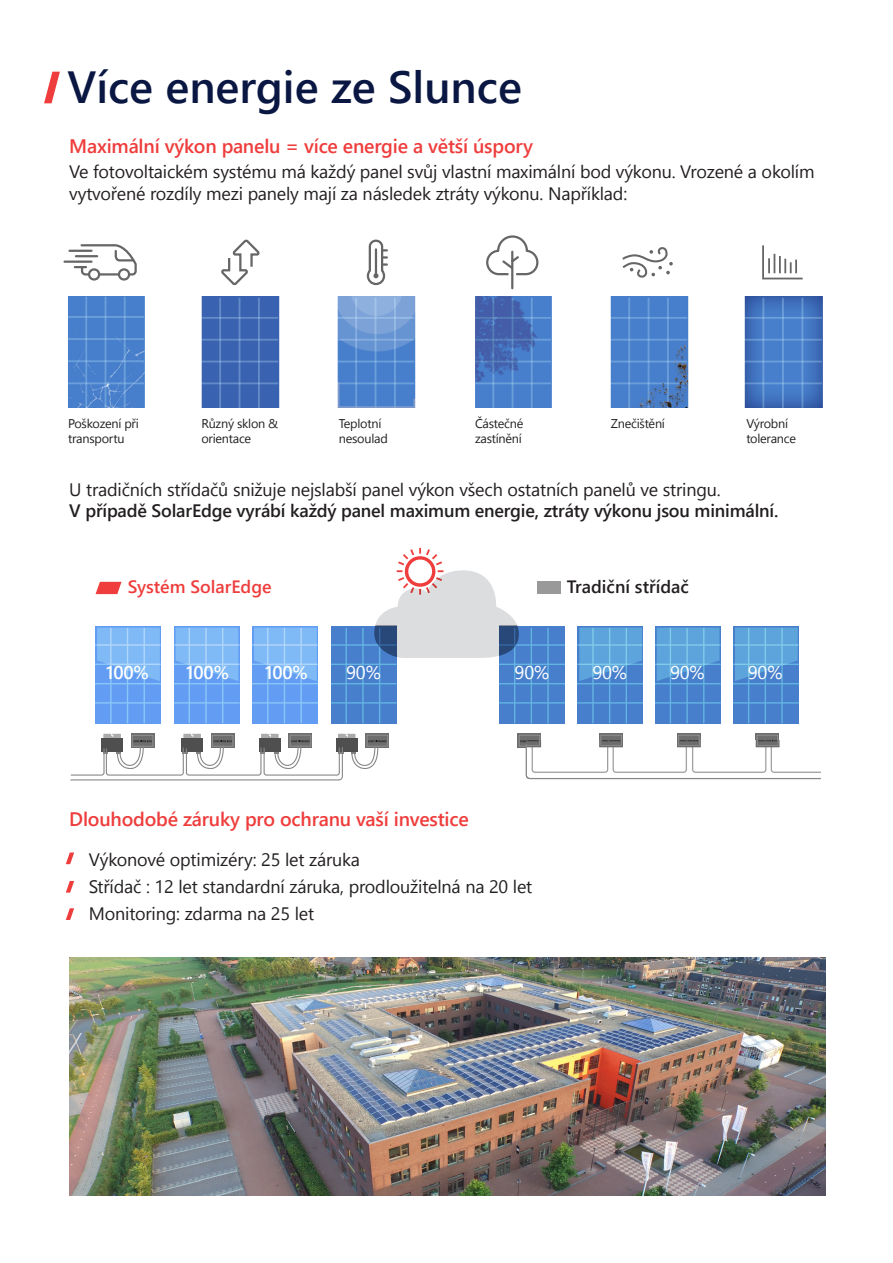
<style>
.page{position:relative;width:893px;height:1263px;background:#fff}
.page>*{position:absolute;margin:0;border:0;box-sizing:border-box;transform-origin:0 0}
.Main_Title_N{font:600 45px "Segoe UI";color:#0a1742}
.t1{font:600 19.5px "Segoe UI";letter-spacing:-.01em;color:#ee3d3c}
.Text_indent{font:18.45px "Segoe UI";letter-spacing:-.01em;color:#fff}
.Text_indent-2{font:600 18.45px "Segoe UI";letter-spacing:-.01em;color:#fff}
.Text_01{font:18px/21.6px "Segoe UI";letter-spacing:-.01em;color:#231f20}
.t2{font:600 18px "Segoe UI";letter-spacing:-.01em;color:#231f20}
.Body{font:600 17.85px "Segoe UI";color:#ee3d3c}
.Body-2{font:600 17.85px "Segoe UI";color:#231f20}
.Body-3{font:12.6px/15.1px "Segoe UI";letter-spacing:-.02em;color:#231f20}
</style>
<div class="page">
<svg style="left:44px;top:72px;width:16px;height:31px"></svg>
<img style="left:70px;top:957px;width:755px;height:238px">
<div style="left:365px;top:734px;width:24px;height:14px;background:#6e6e6e"></div>
<div style="left:367px;top:735px;width:21px;height:12px;border:1px solid #8f8f8f"></div>
<svg style="left:70px;top:734px;width:317px;height:47px"></svg>
<div style="left:517px;top:734px;width:24px;height:14px;background:#6e6e6e"></div>
<div style="left:519px;top:735px;width:21px;height:12px;border:1px solid #8f8f8f"></div>
<div style="left:599px;top:734px;width:24px;height:14px;background:#6e6e6e"></div>
<div style="left:600px;top:735px;width:22px;height:12px;border:1px solid #8f8f8f"></div>
<div style="left:677px;top:734px;width:24px;height:14px;background:#6e6e6e"></div>
<div style="left:678px;top:735px;width:21px;height:12px;border:1px solid #8f8f8f"></div>
<div style="left:755px;top:734px;width:24px;height:14px;background:#6e6e6e"></div>
<div style="left:757px;top:735px;width:21px;height:12px;border:1px solid #8f8f8f"></div>
<svg style="left:520px;top:740px;width:301px;height:40px"></svg>
<div style="left:331px;top:626px;width:66px;height:97px;background:#477fcc"></div>
<hr style="left:346px;top:628px;width:1px;height:95px;background:#fff">
<hr style="left:330px;top:644px;width:67px;height:2px;background:#fff">
<hr style="left:330px;top:664px;width:67px;height:1px;background:#fff">
<hr style="left:330px;top:683px;width:67px;height:1px;background:#fff">
<hr style="left:330px;top:702px;width:67px;height:2px;background:#fff">
<hr style="left:362px;top:628px;width:2px;height:95px;background:#fff">
<hr style="left:379px;top:628px;width:1px;height:95px;background:#fff">
<div style="left:499px;top:626px;width:66px;height:97px;background:#477fcc"></div>
<hr style="left:514px;top:628px;width:1px;height:95px;background:#fff">
<hr style="left:499px;top:644px;width:66px;height:2px;background:#fff">
<hr style="left:499px;top:664px;width:66px;height:1px;background:#fff">
<hr style="left:499px;top:683px;width:66px;height:1px;background:#fff">
<hr style="left:499px;top:702px;width:66px;height:2px;background:#fff">
<hr style="left:531px;top:628px;width:1px;height:95px;background:#fff">
<hr style="left:547px;top:628px;width:2px;height:95px;background:#fff">
<div style="left:96px;top:626px;width:65px;height:97px;background:#629df3"></div>
<hr style="left:110px;top:628px;width:2px;height:95px;background:#fff">
<hr style="left:95px;top:644px;width:66px;height:2px;background:#fff">
<hr style="left:95px;top:664px;width:66px;height:1px;background:#fff">
<hr style="left:95px;top:683px;width:66px;height:1px;background:#fff">
<hr style="left:95px;top:702px;width:66px;height:2px;background:#fff">
<hr style="left:127px;top:628px;width:1px;height:95px;background:#fff">
<hr style="left:144px;top:628px;width:1px;height:95px;background:#fff">
<svg style="left:97px;top:628px;width:63px;height:53px"></svg>
<div style="left:174px;top:626px;width:66px;height:97px;background:#629df3"></div>
<hr style="left:189px;top:628px;width:1px;height:95px;background:#fff">
<hr style="left:173px;top:644px;width:67px;height:2px;background:#fff">
<hr style="left:173px;top:664px;width:67px;height:1px;background:#fff">
<hr style="left:173px;top:683px;width:67px;height:1px;background:#fff">
<hr style="left:173px;top:702px;width:67px;height:2px;background:#fff">
<hr style="left:205px;top:628px;width:2px;height:95px;background:#fff">
<hr style="left:222px;top:628px;width:1px;height:95px;background:#fff">
<svg style="left:176px;top:628px;width:62px;height:53px"></svg>
<div style="left:252px;top:626px;width:66px;height:97px;background:#629df3"></div>
<hr style="left:267px;top:628px;width:1px;height:95px;background:#fff">
<hr style="left:252px;top:644px;width:66px;height:2px;background:#fff">
<hr style="left:252px;top:664px;width:66px;height:1px;background:#fff">
<hr style="left:252px;top:683px;width:66px;height:1px;background:#fff">
<hr style="left:252px;top:702px;width:66px;height:2px;background:#fff">
<hr style="left:284px;top:628px;width:1px;height:95px;background:#fff">
<hr style="left:300px;top:628px;width:2px;height:95px;background:#fff">
<svg style="left:254px;top:628px;width:63px;height:53px"></svg>
<svg style="left:374px;top:547px;width:146px;height:111px"></svg>
<div style="left:578px;top:626px;width:65px;height:97px;background:#477fcc"></div>
<hr style="left:592px;top:628px;width:2px;height:95px;background:#fff">
<hr style="left:577px;top:644px;width:66px;height:2px;background:#fff">
<hr style="left:577px;top:664px;width:66px;height:1px;background:#fff">
<hr style="left:577px;top:683px;width:66px;height:1px;background:#fff">
<hr style="left:577px;top:702px;width:66px;height:2px;background:#fff">
<hr style="left:609px;top:628px;width:1px;height:95px;background:#fff">
<hr style="left:626px;top:628px;width:1px;height:95px;background:#fff">
<svg style="left:579px;top:628px;width:63px;height:53px"></svg>
<div style="left:655px;top:626px;width:66px;height:97px;background:#477fcc"></div>
<hr style="left:670px;top:628px;width:1px;height:95px;background:#fff">
<hr style="left:654px;top:644px;width:67px;height:2px;background:#fff">
<hr style="left:654px;top:664px;width:67px;height:1px;background:#fff">
<hr style="left:654px;top:683px;width:67px;height:1px;background:#fff">
<hr style="left:654px;top:702px;width:67px;height:2px;background:#fff">
<hr style="left:686px;top:628px;width:2px;height:95px;background:#fff">
<hr style="left:703px;top:628px;width:1px;height:95px;background:#fff">
<svg style="left:657px;top:628px;width:62px;height:53px"></svg>
<div style="left:733px;top:626px;width:66px;height:97px;background:#477fcc"></div>
<hr style="left:748px;top:628px;width:1px;height:95px;background:#fff">
<hr style="left:733px;top:644px;width:66px;height:2px;background:#fff">
<hr style="left:733px;top:664px;width:66px;height:1px;background:#fff">
<hr style="left:733px;top:683px;width:66px;height:1px;background:#fff">
<hr style="left:733px;top:702px;width:66px;height:2px;background:#fff">
<hr style="left:765px;top:628px;width:1px;height:95px;background:#fff">
<hr style="left:781px;top:628px;width:2px;height:95px;background:#fff">
<svg style="left:735px;top:628px;width:63px;height:53px"></svg>
<svg style="left:96px;top:582px;width:26px;height:12px"></svg>
<div style="left:537px;top:581px;width:23px;height:12px;background:#999"></div>
<svg style="left:63px;top:244px;width:74px;height:37px"></svg>
<svg style="left:366px;top:239px;width:21px;height:47px"></svg>
<svg style="left:622px;top:247px;width:51px;height:31px"></svg>
<svg style="left:486px;top:235px;width:53px;height:55px"></svg>
<svg style="left:762px;top:245px;width:41px;height:35px"></svg>
<img style="left:68px;top:296px;width:77px;height:112px">
<img style="left:201px;top:296px;width:79px;height:112px">
<img style="left:337px;top:296px;width:79px;height:112px">
<img style="left:475px;top:296px;width:77px;height:112px">
<img style="left:610px;top:296px;width:79px;height:112px">
<img style="left:745px;top:296px;width:78px;height:112px">
<svg style="left:221px;top:239px;width:39px;height:46px"></svg>
<svg style="left:66px;top:852px;width:8px;height:12px"></svg>
<svg style="left:66px;top:881px;width:8px;height:12px"></svg>
<svg style="left:66px;top:908px;width:8px;height:12px"></svg>
<p class="Main_Title_N" style="left:67px;top:51px;width:456px">Více energie ze Slunce</p>
<p class="t1" style="left:69px;top:130px;width:465px">Maximální výkon panelu = více energie a větší úspory</p>
<p class="Text_01" style="left:69px;top:161px;width:747px">Ve fotovoltaickém systému má každý panel svůj vlastní maximální bod výkonu. Vrozené a okolím vytvořené rozdíly mezi panely mají za následek ztráty výkonu. Například:</p>
<p class="Body-3" style="left:68px;top:416px;width:72px">Poškození při transportu</p>
<p class="Body-3" style="left:201px;top:416px;width:79px">Různý sklon &amp; orientace</p>
<p class="Body-3" style="left:339px;top:416px;width:50px">Teplotní nesoulad</p>
<p class="Body-3" style="left:475px;top:416px;width:50px">Částečné zastínění</p>
<p class="Body-3" style="left:611px;top:416px;width:56px">Znečištění</p>
<p class="Body-3" style="left:746px;top:416px;width:51px">Výrobní tolerance</p>
<p class="Text_01" style="left:69px;top:478px;width:653px">U tradičních střídačů snižuje nejslabší panel výkon všech ostatních panelů ve stringu.</p>
<p class="t2" style="left:69px;top:496px;width:711px">V případě SolarEdge vyrábí každý panel maximum energie, ztráty výkonu jsou minimální.</p>
<p class="Body" style="left:128px;top:572px;width:145px">Systém SolarEdge</p>
<p class="Body-2" style="left:567px;top:572px;width:123px">Tradiční střídač</p>
<p class="Text_indent-2" style="left:106px;top:658px;width:44px">100%</p>
<p class="Text_indent-2" style="left:186px;top:658px;width:44px">100%</p>
<p class="Text_indent-2" style="left:265px;top:658px;width:44px">100%</p>
<p class="Text_indent" style="left:346px;top:658px;width:36px">90%</p>
<p class="Text_indent" style="left:515px;top:658px;width:36px">90%</p>
<p class="Text_indent" style="left:592px;top:658px;width:36px">90%</p>
<p class="Text_indent" style="left:670px;top:658px;width:36px">90%</p>
<p class="Text_indent" style="left:748px;top:658px;width:36px">90%</p>
<p class="t1" style="left:69px;top:803px;width:401px">Dlouhodobé záruky pro ochranu vaší investice</p>
<p class="Text_01" style="left:89px;top:848px;width:273px">Výkonové optimizéry: 25 let záruka</p>
<p class="Text_01" style="left:89px;top:875px;width:445px">Střídač : 12 let standardní záruka, prodloužitelná na 20 let</p>
<p class="Text_01" style="left:89px;top:902px;width:227px">Monitoring: zdarma na 25 let</p>
</div>
